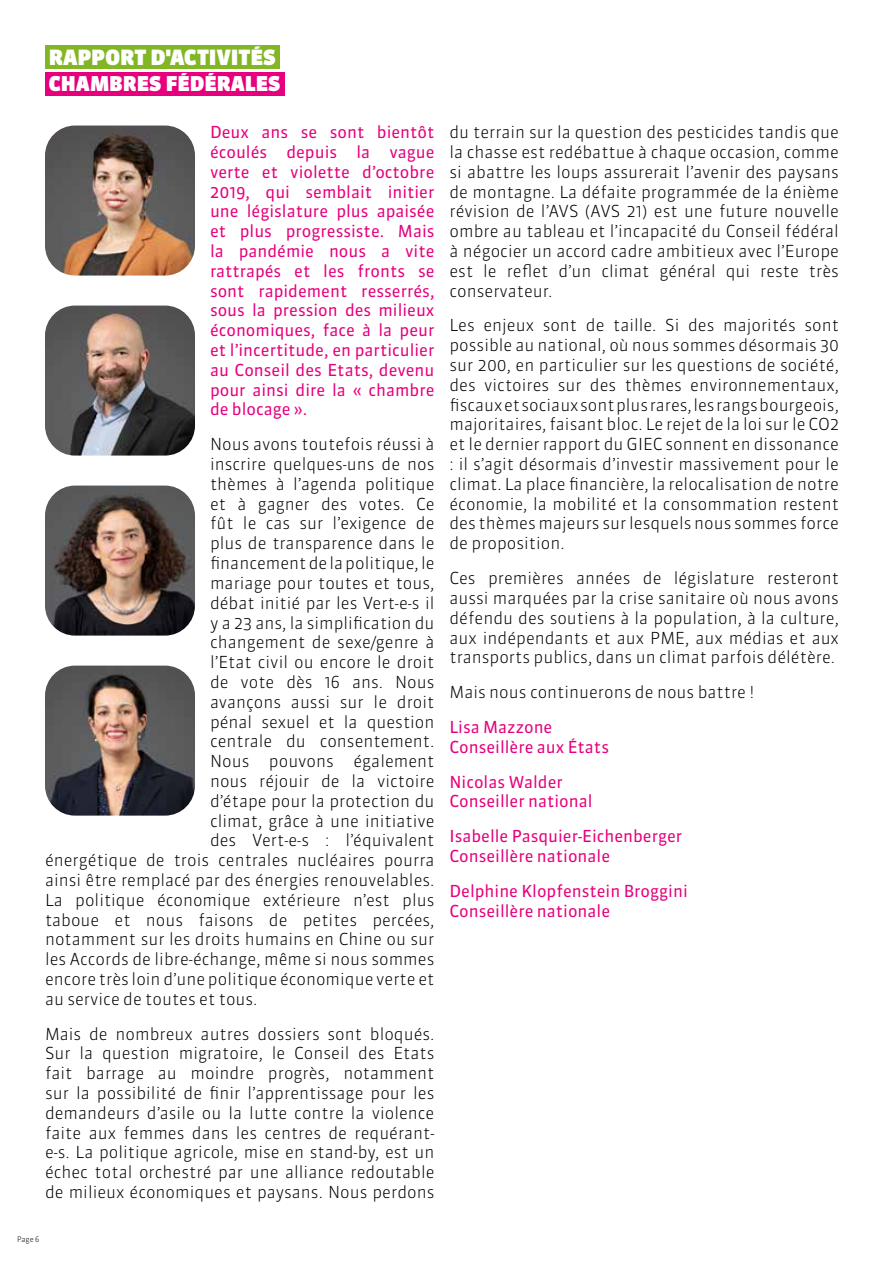
<style>
.page{position:relative;width:893px;height:1263px;background:#fff}
.page>*{position:absolute;margin:0;border:0;box-sizing:border-box;transform-origin:0 0}
.t1{font:900 21px "Sanuk OT";color:#fff}
.t2{font:900 20.4px "Sanuk OT";color:#fff}
.t3{font:300 16.5px/19.8px "Sanuk OT";color:#000;text-align:justify}
.t4{font:16.5px/19.8px "Sanuk OT";color:#e6007d}
.t5{font:300 7.5px "Sanuk OT";color:#000}
</style>
<div class="page">
<div style="left:45px;top:72px;width:239px;height:24px;background:#e6007d"></div>
<div style="left:45px;top:45px;width:235px;height:24px;background:#82b624"></div>
<img style="left:45px;top:306px;width:150px;height:150px">
<img style="left:45px;top:486px;width:150px;height:150px">
<img style="left:45px;top:666px;width:150px;height:150px">
<img style="left:45px;top:126px;width:150px;height:150px">
<p class="t1" style="left:49px;top:44px;width:229px">RAPPORT D'ACTIVITÉS</p>
<p class="t2" style="left:49px;top:71px;width:233px">CHAMBRES FÉDÉRALES</p>
<p class="t4" style="left:210px;top:122px;width:226px;text-align:justify">Deux ans se sont bientôt écoulés depuis la vague verte et violette d’octobre 2019, qui semblait initier une législature plus apaisée et plus progressiste. Mais la pandémie nous a vite rattrapés et les fronts se sont rapidement resserrés, sous la pression des milieux économiques, face à la peur et l’incertitude, en particulier au Conseil des Etats, devenu pour ainsi dire la « chambre de blocage ».</p>
<p class="t3" style="left:210px;top:434px;width:226px">Nous avons toutefois réussi à</p>
<p class="t3" style="left:210px;top:454px;width:226px">inscrire quelques-uns de nos</p>
<p class="t3" style="left:210px;top:474px;width:226px">thèmes à l’agenda politique</p>
<p class="t3" style="left:210px;top:494px;width:226px">et à gagner des votes. Ce</p>
<p class="t3" style="left:210px;top:514px;width:226px">fût le cas sur l’exigence de</p>
<p class="t3" style="left:210px;top:533px;width:226px">plus de transparence dans le</p>
<p class="t3" style="left:210px;top:553px;width:226px">financement de la politique, le</p>
<p class="t3" style="left:210px;top:573px;width:226px">mariage pour toutes et tous,</p>
<p class="t3" style="left:210px;top:593px;width:226px">débat initié par les Vert-e-s il</p>
<p class="t3" style="left:210px;top:613px;width:226px">y a 23 ans, la simplification du</p>
<p class="t3" style="left:210px;top:632px;width:226px">changement de sexe/genre à</p>
<p class="t3" style="left:210px;top:652px;width:226px">l’Etat civil ou encore le droit</p>
<p class="t3" style="left:210px;top:672px;width:226px">de vote dès 16 ans. Nous</p>
<p class="t3" style="left:210px;top:692px;width:226px">avançons aussi sur le droit</p>
<p class="t3" style="left:210px;top:712px;width:226px">pénal sexuel et la question</p>
<p class="t3" style="left:210px;top:731px;width:226px">centrale du consentement.</p>
<p class="t3" style="left:210px;top:751px;width:226px">Nous pouvons également</p>
<p class="t3" style="left:210px;top:771px;width:226px">nous réjouir de la victoire</p>
<p class="t3" style="left:210px;top:791px;width:226px">d’étape pour la protection du</p>
<p class="t3" style="left:210px;top:811px;width:226px">climat, grâce à une initiative</p>
<p class="t3" style="left:210px;top:830px;width:226px">des Vert-e-s : l’équivalent</p>
<p class="t3" style="left:45px;top:850px;width:391px">énergétique de trois centrales nucléaires pourra</p>
<p class="t3" style="left:45px;top:870px;width:391px">ainsi être remplacé par des énergies renouvelables.</p>
<p class="t3" style="left:45px;top:890px;width:391px">La politique économique extérieure n’est plus</p>
<p class="t3" style="left:45px;top:910px;width:391px">taboue et nous faisons de petites percées,</p>
<p class="t3" style="left:45px;top:929px;width:391px">notamment sur les droits humains en Chine ou sur</p>
<p class="t3" style="left:45px;top:949px;width:391px">les Accords de libre-échange, même si nous sommes</p>
<p class="t3" style="left:45px;top:969px;width:391px">encore très loin d’une politique économique verte et</p>
<p class="t3" style="left:45px;top:989px;width:214px">au service de toutes et tous.</p>
<p class="t3" style="left:45px;top:1024px;width:391px">Mais de nombreux autres dossiers sont bloqués.<br>Sur la question migratoire, le Conseil des Etats fait barrage au moindre progrès, notamment sur la possibilité de finir l’apprentissage pour les demandeurs d’asile ou la lutte contre la violence faite aux femmes dans les centres de requérant&shy;e-s. La politique agricole, mise en stand-by, est un échec total orchestré par une alliance redoutable de milieux économiques et paysans. Nous perdons</p>
<p class="t5" style="left:17px;top:1234px;width:24px">Page 6</p>
<p class="t3" style="left:449px;top:122px;width:391px">du terrain sur la question des pesticides tandis que la chasse est redébattue à chaque occasion, comme si abattre les loups assurerait l’avenir des paysans de montagne. La défaite programmée de la énième révision de l’AVS (AVS 21) est une future nouvelle ombre au tableau et l’incapacité du Conseil fédéral à négocier un accord cadre ambitieux avec l’Europe est le reflet d’un climat général qui reste très conservateur.</p>
<p class="t3" style="left:449px;top:316px;width:391px">Les enjeux sont de taille. Si des majorités sont possible au national, où nous sommes désormais 30 sur 200, en particulier sur les questions de société, des victoires sur des thèmes environnementaux, fiscaux et sociaux sont plus rares, les rangs bourgeois, majoritaires, faisant bloc. Le rejet de la loi sur le CO2 et le dernier rapport du GIEC sonnent en dissonance : il s’agit désormais d’investir massivement pour le climat. La place financière, la relocalisation de notre économie, la mobilité et la consommation restent des thèmes majeurs sur lesquels nous sommes force de proposition.</p>
<p class="t3" style="left:449px;top:568px;width:391px">Ces premières années de législature resteront aussi marquées par la crise sanitaire où nous avons défendu des soutiens à la population, à la culture, aux indépendants et aux PME, aux médias et aux transports publics, dans un climat parfois délétère.</p>
<p class="t3" style="left:449px;top:682px;width:306px">Mais nous continuerons de nous battre !</p>
<p class="t4" style="left:449px;top:717px;width:161px">Lisa Mazzone<br>Conseillère aux États</p>
<p class="t4" style="left:449px;top:772px;width:145px">Nicolas Walder<br>Conseiller national</p>
<p class="t4" style="left:449px;top:826px;width:234px">Isabelle Pasquier-Eichenberger<br>Conseillère nationale</p>
<p class="t4" style="left:449px;top:881px;width:240px">Delphine Klopfenstein Broggini<br>Conseillère nationale</p>
</div>
